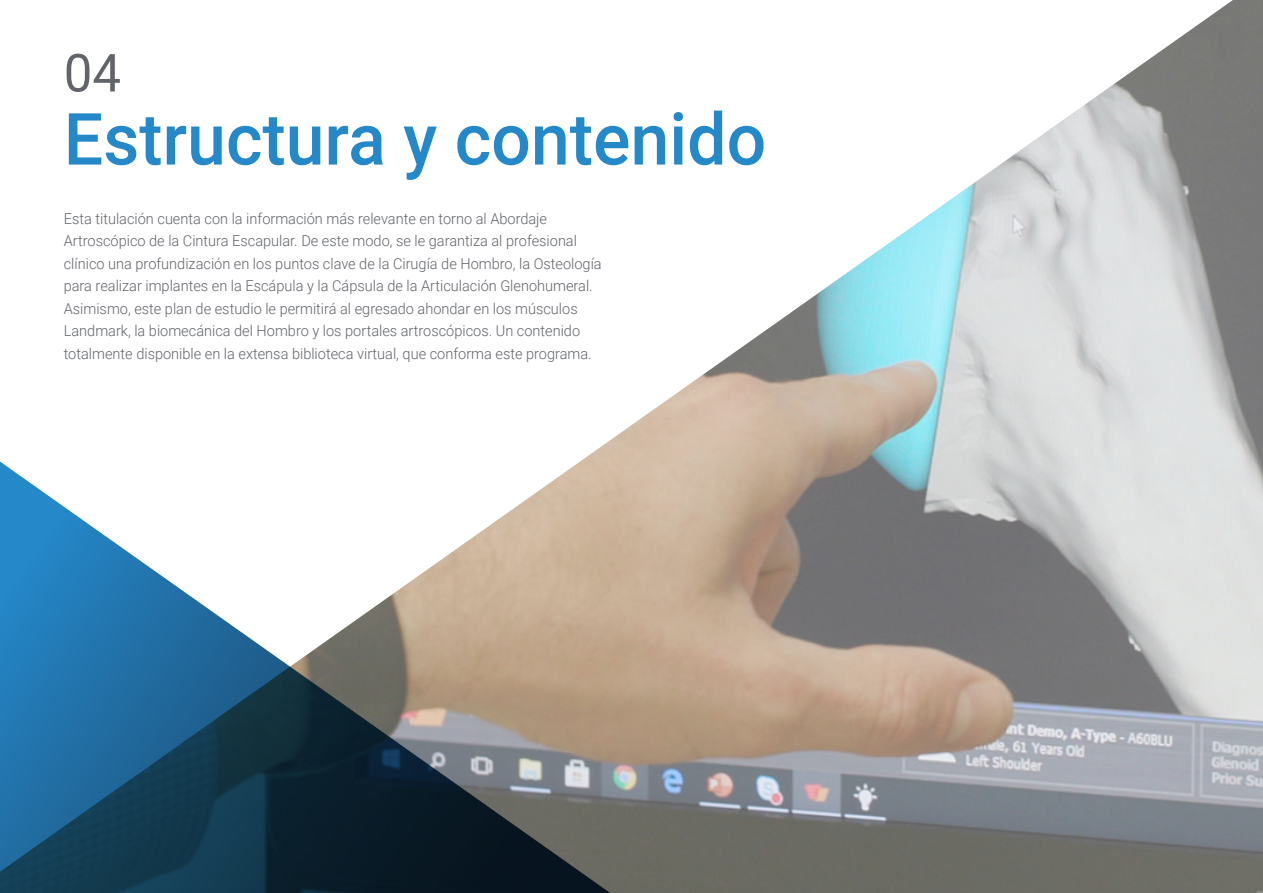
<style>
.page{position:relative;width:1263px;height:893px;background:#fff}
.page>*{position:absolute;margin:0;border:0;box-sizing:border-box;transform-origin:0 0}
.t1{font:500 72px "Roboto";color:#2488c9}
.t2{font:52.5px "Roboto";color:#61646a}
.t3{font:300 15px/22.5px "Roboto";color:#61646a}
</style>
<div class="page">
<img style="left:602px;top:0;width:661px;height:893px">
<svg style="left:0;top:446px;width:640px;height:447px"></svg>
<h2 class="t2" style="left:64px;top:36px;width:59px">04</h2>
<h1 class="t1" style="left:64px;top:89px;width:704px">Estructura y contenido</h1>
<p class="t3" style="left:64px;top:207px;width:539px">Esta titulación cuenta con la información más relevante en torno al Abordaje Artroscópico de la Cintura Escapular. De este modo, se le garantiza al profesional clínico una profundización en los puntos clave de la Cirugía de Hombro, la Osteología para realizar implantes en la Escápula y la Cápsula de la Articulación Glenohumeral.<br>Asimismo, este plan de estudio le permitirá al egresado ahondar en los músculos Landmark, la biomecánica del Hombro y los portales artroscópicos. Un contenido totalmente disponible en la extensa biblioteca virtual, que conforma este programa.</p>
</div>
